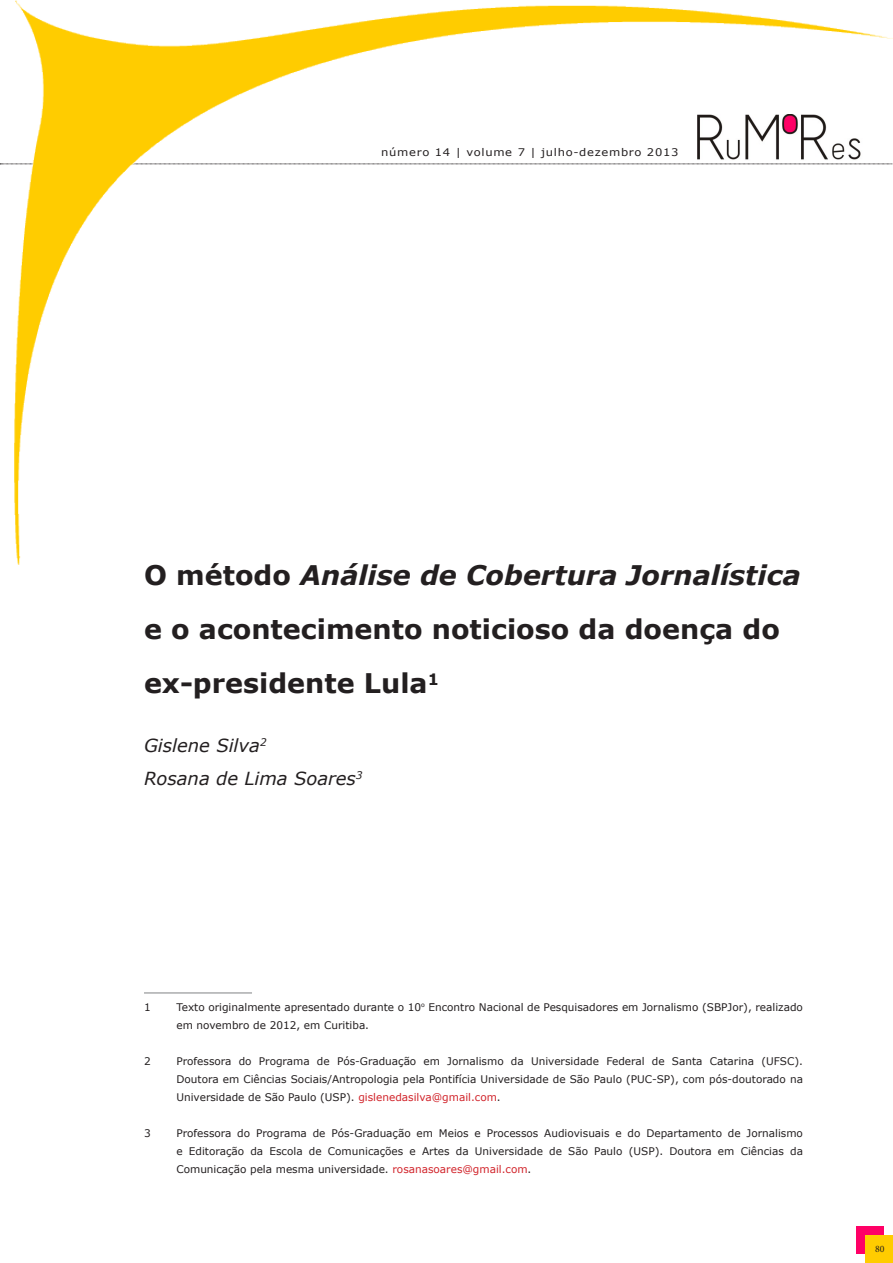
<style>
.page{position:relative;width:893px;height:1263px;background:#fff}
.page>*{position:absolute;margin:0;border:0;box-sizing:border-box;transform-origin:0 0}
.t1{font:700 27px/54px "Verdana";color:#231f20}
.t2{font:italic 18px/33px "Verdana";color:#231f20}
.t3{font:10.5px/18px "Verdana";color:#231f20;text-align:justify}
.t4{font:10.5px "Verdana";letter-spacing:.06em;color:#231f20;scale:1.1 1}
.t5{font:9.75px "Minion Pro";color:#231f20}
.s1{font-style:italic}
.s2{color:#d1232a}
</style>
<div class="page">
<svg style="left:0;top:164px;width:14px;height:1px"></svg>
<img style="left:14px;top:0;width:879px;height:565px">
<img style="left:697px;top:114px;width:166px;height:46px">
<div style="left:856px;top:1226px;width:28px;height:28px;background:#f06"></div>
<div style="left:865px;top:1235px;width:28px;height:28px;background:#fc0"></div>
<hr style="left:144px;top:992px;width:108px;height:1px;background:#808285">
<p class="t4" style="left:381px;top:145px;width:272px">número 14 | volume 7 | julho-dezembro 2013</p>
<h1 class="t1" style="left:144px;top:548px;width:658px">O método <span class="s1">Análise de Cobertura Jornalística </span>e o acontecimento noticioso da doença do ex-presidente Lula<sup>1</sup></h1>
<h2 class="t2" style="left:144px;top:729px;width:220px">Gislene Silva<sup>2<br></sup>Rosana de Lima Soares<sup>3</sup></h2>
<p class="t3" style="left:144px;top:998px;width:8px">1</p>
<p class="t3" style="left:176px;top:998px;width:628px">Texto originalmente apresentado durante o 10<sup>o</sup> Encontro Nacional de Pesquisadores em Jornalismo (SBPJor), realizado em novembro de 2012, em Curitiba.</p>
<p class="t3" style="left:144px;top:1052px;width:8px">2</p>
<p class="t3" style="left:176px;top:1052px;width:628px">Professora do Programa de Pós-Graduação em Jornalismo da Universidade Federal de Santa Catarina (UFSC).<br>Doutora em Ciências Sociais/Antropologia pela Pontifícia Universidade de São Paulo (PUC-SP), com pós-doutorado na Universidade de São Paulo (USP). <span class="s2">gislenedasilva@gmail.com</span>.</p>
<p class="t3" style="left:144px;top:1124px;width:8px">3</p>
<p class="t3" style="left:176px;top:1124px;width:628px">Professora do Programa de Pós-Graduação em Meios e Processos Audiovisuais e do Departamento de Jornalismo e Editoração da Escola de Comunicações e Artes da Universidade de São Paulo (USP). Doutora em Ciências da Comunicação pela mesma universidade. <span class="s2">rosanasoares@gmail.com</span>.</p>
<p class="t5" style="left:875px;top:1242px;width:11px">80</p>
</div>
